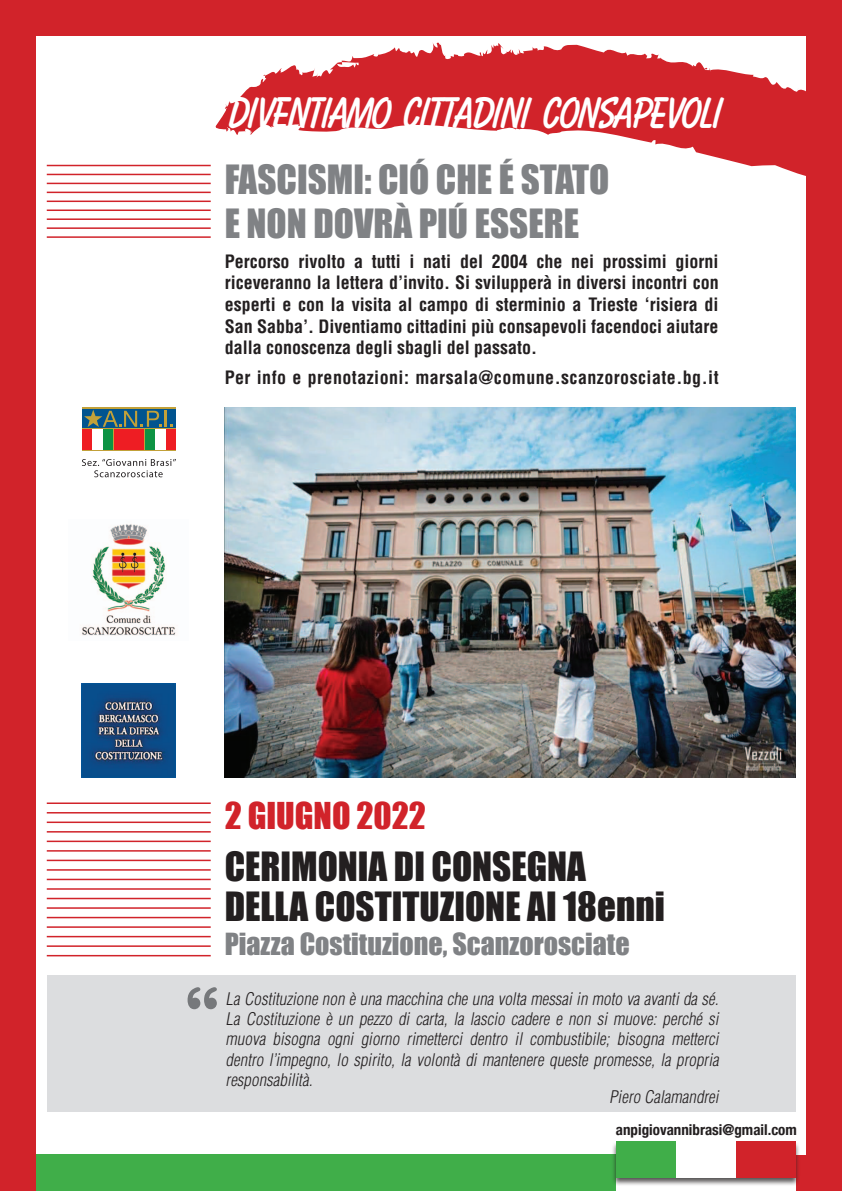
<style>
.page{position:relative;width:842px;height:1191px;background:#d1232a}
.page>*{position:absolute;margin:0;border:0;box-sizing:border-box;transform-origin:0 0}
.t1{font:700 72.7px "Helvetica Rounded LT";color:#76787b}
.t2{font:700 38.7px "Balloon";letter-spacing:-.05em;color:#fff}
.t3{font:37px/40px "Impact";color:#231f20}
.t4{font:37px "Impact";color:#808285}
.t5{font:34px "Impact";color:#d1232a}
.t6{font:28px "Impact";color:#808285}
.t7{font:700 condensed 18px/21.6px "Helvetica";letter-spacing:.025em;color:#231f20;text-align:justify}
.t8{font:italic 300 condensed 17px/20.4px "Helvetica";color:#231f20;text-align:justify}
.t9{font:700 condensed 15px "Helvetica Neue";color:#231f20}
</style>
<div class="page">
<div style="left:36px;top:36px;width:770px;height:1119px;background:#fff"></div>
<div style="left:36px;top:1155px;width:639px;height:36px;background:#40ae49"></div>
<div style="left:616px;top:1166px;width:179px;height:25px;background:#fff"></div>
<div style="left:611px;top:1140px;width:189px;height:46px;background:#231f20;opacity:.75"></div>
<div style="left:616px;top:1141px;width:60px;height:36px;background:#40ae49"></div>
<div style="left:676px;top:1141px;width:60px;height:36px;background:#fff"></div>
<div style="left:736px;top:1141px;width:59px;height:36px;background:#d1232a"></div>
<hr style="left:47px;top:802px;width:164px;height:2px;background:#d1232a">
<hr style="left:47px;top:812px;width:164px;height:1px;background:#d1232a">
<hr style="left:47px;top:821px;width:164px;height:2px;background:#d1232a">
<hr style="left:47px;top:831px;width:164px;height:1px;background:#d1232a">
<hr style="left:47px;top:840px;width:164px;height:2px;background:#d1232a">
<hr style="left:47px;top:850px;width:164px;height:1px;background:#d1232a">
<hr style="left:47px;top:859px;width:164px;height:2px;background:#d1232a">
<hr style="left:47px;top:869px;width:164px;height:1px;background:#d1232a">
<hr style="left:47px;top:878px;width:164px;height:2px;background:#d1232a">
<hr style="left:47px;top:888px;width:164px;height:1px;background:#d1232a">
<hr style="left:47px;top:897px;width:164px;height:2px;background:#d1232a">
<hr style="left:47px;top:907px;width:164px;height:1px;background:#d1232a">
<hr style="left:47px;top:916px;width:164px;height:2px;background:#d1232a">
<hr style="left:47px;top:926px;width:164px;height:1px;background:#d1232a">
<hr style="left:47px;top:936px;width:164px;height:1px;background:#d1232a">
<hr style="left:47px;top:945px;width:164px;height:2px;background:#d1232a">
<hr style="left:47px;top:955px;width:164px;height:1px;background:#d1232a">
<div style="left:47px;top:975px;width:748px;height:136px;background:#dcdddf"></div>
<div style="left:82px;top:407px;width:94px;height:44px;background:#c2a139"></div>
<div style="left:82px;top:409px;width:93px;height:19px;background:#01548f"></div>
<svg style="left:84px;top:410px;width:89px;height:17px"></svg>
<div style="left:153px;top:429px;width:14px;height:21px;background:#fff"></div>
<div style="left:166px;top:429px;width:9px;height:21px;background:#ee1d23"></div>
<div style="left:145px;top:429px;width:10px;height:21px;background:#0d9344"></div>
<div style="left:114px;top:429px;width:30px;height:21px;background:#ee1d23"></div>
<div style="left:91px;top:429px;width:14px;height:21px;background:#fff"></div>
<div style="left:82px;top:429px;width:10px;height:21px;background:#ee1d23"></div>
<div style="left:103px;top:429px;width:10px;height:21px;background:#0d9344"></div>
<svg style="left:82px;top:459px;width:94px;height:18px"></svg>
<hr style="left:47px;top:165px;width:164px;height:1px;background:#d1232a">
<hr style="left:47px;top:174px;width:164px;height:1px;background:#d1232a">
<hr style="left:47px;top:183px;width:164px;height:1px;background:#d1232a">
<hr style="left:47px;top:192px;width:164px;height:1px;background:#d1232a">
<hr style="left:47px;top:200px;width:164px;height:2px;background:#d1232a">
<hr style="left:47px;top:209px;width:164px;height:2px;background:#d1232a">
<hr style="left:47px;top:218px;width:164px;height:2px;background:#d1232a">
<hr style="left:47px;top:227px;width:164px;height:2px;background:#d1232a">
<hr style="left:47px;top:236px;width:164px;height:2px;background:#d1232a">
<img style="left:82px;top:683px;width:94px;height:94px">
<img style="left:225px;top:407px;width:570px;height:370px">
<svg style="left:215px;top:42px;width:591px;height:134px;fill:#d1232a"></svg>
<svg style="left:314px;top:68px;width:4px;height:8px"></svg>
<svg style="left:263px;top:74px;width:5px;height:5px"></svg>
<svg style="left:226px;top:128px;width:3px;height:4px"></svg>
<svg style="left:225px;top:102px;width:7px;height:5px"></svg>
<img style="left:82px;top:524px;width:94px;height:112px">
<h2 class="t2" style="left:224px;top:88px;width:497px">DIVENTIAMO CITTADINI CONSAPEVOLI</h2>
<h3 class="t4" style="left:225px;top:156px;width:90px">FASCISMI</h3>
<h3 class="t4" style="left:364px;top:156px;width:176px">: CIÓ CHE É STATO</h3>
<h3 class="t4" style="left:225px;top:201px;width:42px">ENON</h3>
<h3 class="t4" style="left:313px;top:201px;width:180px">DOVRÀ PIÚ ESSERE</h3>
<p class="t7" style="left:225px;top:250px;width:495px">Percorso rivolto a tutti i nati del 2004 che nei prossimi giorni riceveranno la lettera d’invito. Si svilupperà in diversi incontri con esperti e con la visita al campo di sterminio a Trieste ‘risiera di San Sabba’. Diventiamo cittadini più consapevoli facendoci aiutare dalla conoscenza degli sbagli del passato.</p>
<p class="t7" style="left:225px;top:367px;width:495px">Per info e prenotazioni: marsala@comune.scanzorosciate.bg.it</p>
<h3 class="t5" style="left:225px;top:795px;width:203px">2 GIUGNO 2022</h3>
<h3 class="t3" style="left:225px;top:846px;width:442px">CERIMONIA DI CONSEGNA<br>DELLA COSTITUZIONE AI 18ENNI</h3>
<h3 class="t6" style="left:225px;top:926px;width:407px">PIAZZA COSTITUZIONE, SCANZOROSCIATE</h3>
<h1 class="t1" style="left:183px;top:970px;width:41px">“</h1>
<p class="t8" style="left:226px;top:988px;width:498px">La Costituzione non è una macchina che una volta messaiin moto va avantida sé.<br>La Costituzione è un pezzo di carta, la lascio cadere e non si muove: perché si muova bisogna ogni giorno rimetterci dentro il combustibile; bisogna metterci dentro l’impegno, lo spirito, la volontà di mantenere queste promesse, la propria responsabilità.</p>
<p class="t8" style="left:609px;top:1086px;width:114px">Piero Calamandrei</p>
<p class="t9" style="left:616px;top:1117px;width:182px">anpigiovannibrasi@gmail.com</p>
</div>
